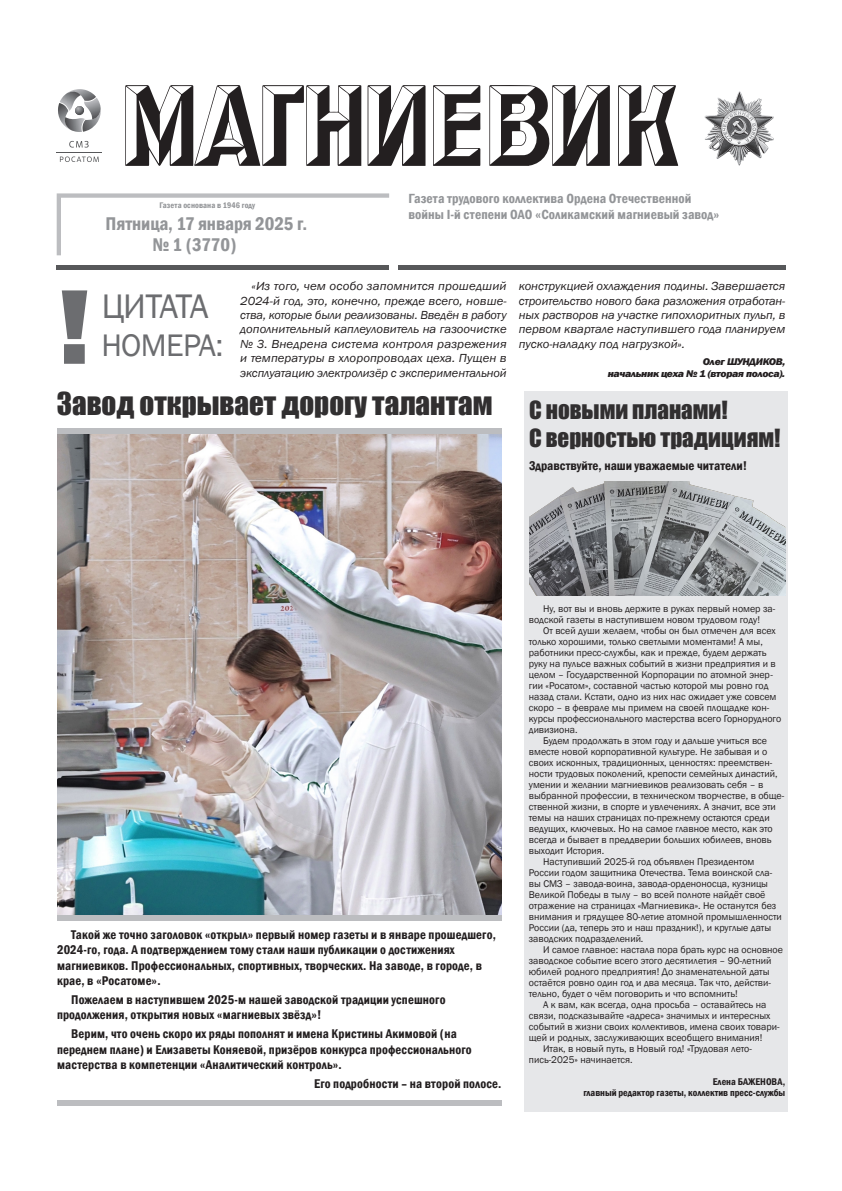
<style>
.page{position:relative;width:842px;height:1191px;background:#fff}
.page>*{position:absolute;margin:0;border:0;box-sizing:border-box;transform-origin:0 0}
.t1{font:800 110px "Franklin Gothic";color:#6c6d70}
.helios_text{font:35px "Franklin Gothic";letter-spacing:-.075em;color:#6c6d70}
.helios_text-2{font:32px "Franklin Gothic";letter-spacing:-.02em;color:#6c6d70}
.news-head{font:29px "Impact";color:#312f30}
.news-head-2{font:23px/28px "Impact";color:#312f30}
.t2{font:600 condensed 18.9px "Franklin Gothic";letter-spacing:-.005em;color:#939598}
.lit{font:600 condensed 13.6px "Franklin Gothic";letter-spacing:.005em;color:#939598}
.vrezka{font:600 condensed 13px/15.6px "Franklin Gothic";letter-spacing:.01em;color:#231f20}
.text{font:600 condensed 13px "Franklin Gothic";color:#231f20}
.helios_text-3{font:italic 12px/14.4px "Franklin Gothic";letter-spacing:-.01em;color:#231f20;text-align:justify;scale:1.08 1}
.helios_text-4{font:italic 12px/14.4px "Franklin Gothic";letter-spacing:-.01em;color:#231f20;text-align:justify;scale:1.05 1}
.text-2{font:10px/11px "Franklin Gothic";color:#231f20}
.text-3{font:600 condensed 10px "Franklin Gothic";color:#231f20}
.helios_text-5{font:italic 800 10px "Franklin Gothic";letter-spacing:-.03em;color:#231f20;scale:1.06 1}
.lit-2{font:600 condensed 8.3px "Franklin Gothic";letter-spacing:.01em;color:#939598}
</style>
<div class="page">
<div style="left:524px;top:391px;width:264px;height:721px;background:#e6e7e9"></div>
<svg style="left:69px;top:141px;width:20px;height:7px"></svg>
<svg style="left:75px;top:106px;width:8px;height:9px"></svg>
<img style="left:69px;top:89px;width:27px;height:11px">
<img style="left:58px;top:103px;width:11px;height:23px">
<img style="left:82px;top:108px;width:17px;height:24px">
<img style="left:60px;top:92px;width:21px;height:19px">
<img style="left:65px;top:117px;width:20px;height:15px">
<img style="left:84px;top:98px;width:17px;height:21px">
<hr style="left:57px;top:152px;width:45px;height:1px;background:#57585a">
<svg style="left:60px;top:156px;width:39px;height:6px"></svg>
<img style="left:704px;top:91px;width:70px;height:75px">
<svg style="left:57px;top:193px;width:332px;height:62px"></svg>
<hr style="left:57px;top:266px;width:332px;height:4px;background:#57585a">
<hr style="left:398px;top:266px;width:387px;height:4px;background:#57585a">
<div style="left:57px;top:1100px;width:444px;height:6px;background:#bcbdc0"></div>
<img style="left:57px;top:434px;width:445px;height:480px">
<div style="left:57px;top:914px;width:445px;height:6px;background:#bcbdc0"></div>
<div style="left:57px;top:428px;width:445px;height:6px;background:#bcbdc0"></div>
<svg style="left:368px;top:85px;width:57px;height:81px"></svg>
<svg style="left:489px;top:85px;width:121px;height:81px"></svg>
<svg style="left:618px;top:85px;width:60px;height:81px"></svg>
<svg style="left:433px;top:85px;width:47px;height:81px"></svg>
<svg style="left:125px;top:85px;width:236px;height:81px"></svg>
<img style="left:529px;top:481px;width:256px;height:114px">
<p class="lit-2" style="left:159px;top:200px;width:97px">Газета основана в 1946 году</p>
<p class="t2" style="left:106px;top:210px;width:203px">Пятница, 17 января 2025 г.</p>
<p class="t2" style="left:152px;top:232px;width:86px">№ 1 (3770)</p>
<p class="lit" style="left:408px;top:189px;width:284px">Газета трудового коллектива Ордена Отечественной</p>
<p class="lit" style="left:408px;top:205px;width:313px">войны I-й степени ОАО «Соликамский магниевый завод»</p>
<p class="helios_text-3" style="left:240px;top:279px;width:248px;text-indent:11px">«Из того, чем особо запомнится прошедший 2024-й год, это, конечно, прежде всего, новше&shy;ства, которые были реализованы. Введён в работу дополнительный каплеуловитель на газоочистке № 3. Внедрена система контроля разрежения и температуры в хлоропроводах цеха. Пущен в эксплуатацию электролизёр с экспериментальной</p>
<p class="helios_text-4" style="left:519px;top:279px;width:255px">конструкцией охлаждения подины. Завершается строительство нового бака разложения отработан&shy;ных растворов на участке гипохлоритных пульп, в первом квартале наступившего года планируем пуско-наладку под нагрузкой».</p>
<p class="t1" style="left:57px;top:256px;width:36px">!</p>
<p class="helios_text" style="left:101px;top:284px;width:109px">ЦИТАТА</p>
<p class="helios_text-2" style="left:101px;top:326px;width:124px">НОМЕРА:</p>
<p class="helios_text-5" style="left:703px;top:355px;width:79px">Олег ШУНДИКОВ,</p>
<p class="helios_text-5" style="left:608px;top:367px;width:169px">начальник цеха № 1 (вторая полоса).</p>
<p class="news-head-2" style="left:529px;top:396px;width:253px">С новыми планами!<br>С верностью традициям!</p>
<p class="news-head" style="left:57px;top:381px;width:437px">Завод открывает дорогу талантам</p>
<p class="text" style="left:529px;top:457px;width:220px">Здравствуйте, наши уважаемые читатели!</p>
<p class="vrezka" style="left:57px;top:926px;width:440px;text-indent:14px">Такой же точно заголовок «открыл» первый номер газеты и в январе прошедшего, 2024-го, года. А подтверждением тому стали наши публикации о достижениях магниевиков. Профессиональных, спортивных, творческих. На заводе, в городе, в крае, в «Росатоме».</p>
<p class="vrezka" style="left:57px;top:991px;width:390px;text-indent:14px">Пожелаем в наступившем 2025-м нашей заводской традиции успешного продолжения, открытия новых «магниевых звёзд»!</p>
<p class="vrezka" style="left:57px;top:1025px;width:416px;text-indent:14px">Верим, что очень скоро их ряды пополнят и имена Кристины Акимовой (на переднем плане) и Елизаветы Коняевой, призёров конкурса профессионального мастерства в компетенции «Аналитический контроль».</p>
<p class="vrezka" style="left:314px;top:1075px;width:189px">Его подробности – на второй полосе.</p>
<p class="text-2" style="left:529px;top:603px;width:248px;text-indent:14px">Ну, вот вы и вновь держите в руках первый номер за&shy;водской газеты в наступившем новом трудовом году!</p>
<p class="text-2" style="left:529px;top:625px;width:254px;text-indent:14px">От всей души желаем, чтобы он был отмечен для всех только хорошими, только светлыми моментами! А мы, работники пресс-службы, как и прежде, будем держать руку на пульсе важных событий в жизни предприятия и в целом – Государственной Корпорации по атомной энер&shy;гии «Росатом», составной частью которой мы ровно год назад стали. Кстати, одно из них нас ожидает уже совсем скоро – в феврале мы примем на своей площадке кон&shy;курсы профессионального мастерства всего Горнорудного дивизиона.</p>
<p class="text-2" style="left:529px;top:735px;width:257px;text-indent:14px">Будем продолжать в этом году и дальше учиться все вместе новой корпоративной культуре. Не забывая и о своих исконных, традиционных, ценностях: преемствен&shy;ности трудовых поколений, крепости семейных династий, умении и желании магниевиков реализовать себя – в выбранной профессии, в техническом творчестве, в обще&shy;ственной жизни, в спорте и увлечениях. А значит, все эти темы на наших страницах по-прежнему остаются среди ведущих, ключевых. Но на самое главное место, как это всегда и бывает в преддверии больших юбилеев, вновь выходит История.</p>
<p class="text-2" style="left:529px;top:856px;width:255px;text-indent:14px">Наступивший 2025-й год объявлен Президентом России годом защитника Отечества. Тема воинской сла&shy;вы СМЗ – завода-воина, завода-орденоносца, кузницы Великой Победы в тылу – во всей полноте найдёт своё отражение на страницах «Магниевика». Не останутся без внимания и грядущее 80-летие атомной промышленности России (да, теперь это и наш праздник!), и круглые даты заводских подразделений.</p>
<p class="text-2" style="left:529px;top:944px;width:256px;text-indent:14px">И самое главное: настала пора брать курс на основное заводское событие всего этого десятилетия – 90-летний юбилей родного предприятия! До знаменательной даты остаётся ровно один год и два месяца. Так что, действи&shy;тельно, будет о чём поговорить и что вспомнить!</p>
<p class="text-2" style="left:529px;top:999px;width:252px;text-indent:14px">А к вам, как всегда, одна просьба – оставайтесь на связи, подсказывайте «адреса» значимых и интересных событий в жизни своих коллективов, имена своих товари&shy;щей и родных, заслуживающих всеобщего внимания!</p>
<p class="text-2" style="left:529px;top:1043px;width:225px;text-indent:14px">Итак, в новый путь, в Новый год! «Трудовая лето&shy;пись-2025» начинается.</p>
<p class="text-3" style="left:713px;top:1075px;width:74px">Елена БАЖЕНОВА,</p>
<p class="text-3" style="left:583px;top:1086px;width:203px">главный редактор газеты, коллектив пресс-службы</p>
</div>
